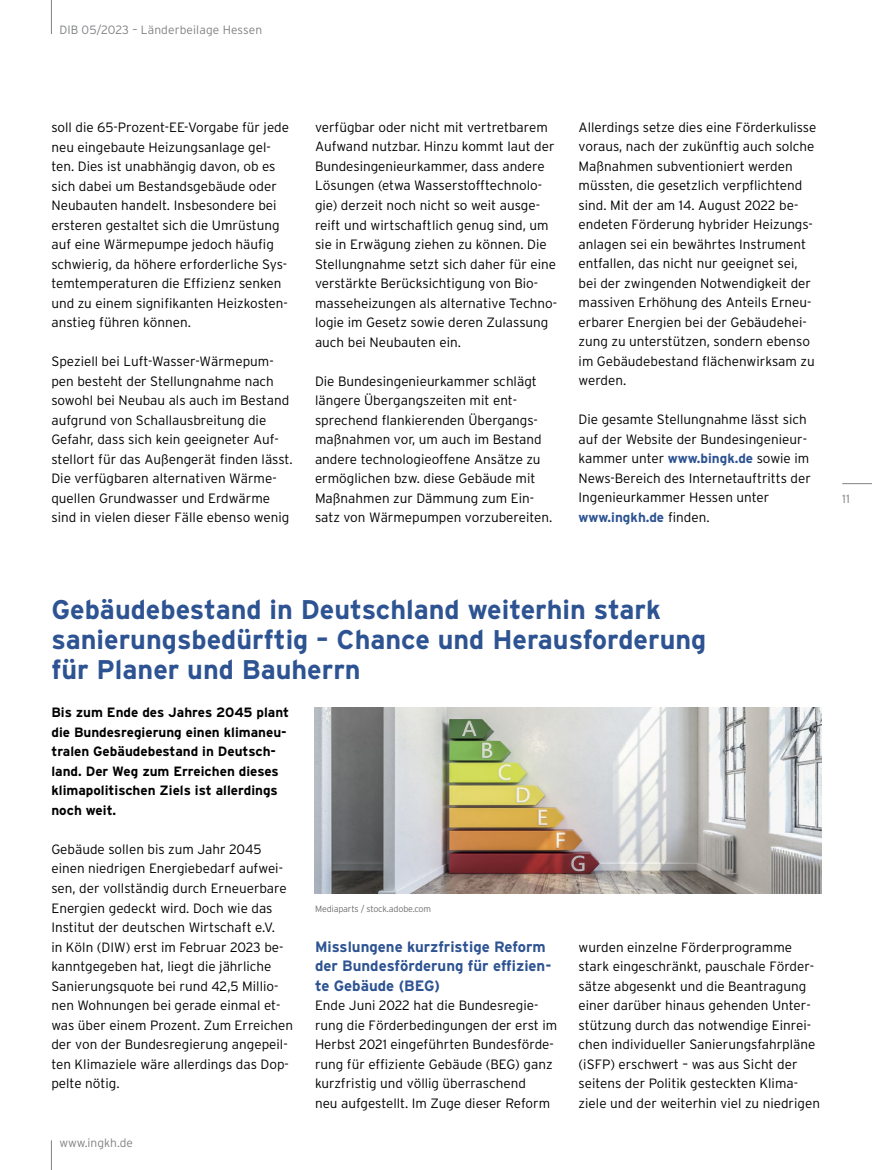
<style>
.page{position:relative;width:872px;height:1170px;background:#fff}
.page>*{position:absolute;margin:0;border:0;box-sizing:border-box;transform-origin:0 0}
.t1{font:700 27px/30px "Interstate";color:#2d5392}
.t2{font:700 15px/19.5px "Interstate";color:#2d5392}
.t3{font:300 13.5px/19.5px "Interstate";color:#000}
.t4{font:700 13.5px/19.5px "Interstate";color:#000}
.t5{font:300 12px "Interstate";letter-spacing:.01em;color:#808184}
.t6{font:300 9px "Interstate";letter-spacing:-.02em;color:#6d6e70}
.s1{font-weight:700;color:#2d5392}
</style>
<div class="page">
<hr style="left:842px;top:483px;width:30px;height:1px;background:#808184">
<hr style="left:51px;top:0;width:1px;height:34px;background:#808184">
<svg style="left:51px;top:1140px;width:1px;height:29px"></svg>
<img style="left:315px;top:707px;width:506px;height:186px">
<p class="t5" style="left:59px;top:23px;width:204px">DIB 05/2023 – Länderbeilage Hessen</p>
<p class="t3" style="left:51px;top:117px;width:239px">soll die 65-Prozent-EE-Vorgabe für jede neu eingebaute Heizungsanlage gel&shy;ten. Dies ist unabhängig davon, ob es sich dabei um Bestandsgebäude oder Neubauten handelt. Insbesondere bei ersteren gestaltet sich die Umrüstung auf eine Wärmepumpe jedoch häufig schwierig, da höhere erforderliche Sys&shy;temtemperaturen die Effizienz senken und zu einem signifikanten Heizkosten&shy;anstieg führen können.</p>
<p class="t3" style="left:51px;top:351px;width:243px">Speziell bei Luft-Wasser-Wärmepum&shy;pen besteht der Stellungnahme nach sowohl bei Neubau als auch im Bestand aufgrund von Schallausbreitung die Gefahr, dass sich kein geeigneter Auf&shy;stellort für das Außengerät finden lässt.<br>Die verfügbaren alternativen Wärme&shy;quellen Grundwasser und Erdwärme sind in vielen dieser Fälle ebenso wenig</p>
<p class="t3" style="left:315px;top:117px;width:243px">verfügbar oder nicht mit vertretbarem Aufwand nutzbar. Hinzu kommt laut der Bundesingenieurkammer, dass andere Lösungen (etwa Wasserstofftechnolo&shy;gie) derzeit noch nicht so weit ausge&shy;reift und wirtschaftlich genug sind, um sie in Erwägung ziehen zu können. Die Stellungnahme setzt sich daher für eine verstärkte Berücksichtigung von Bio&shy;masseheizungen als alternative Techno&shy;logie im Gesetz sowie deren Zulassung auch bei Neubauten ein.</p>
<p class="t3" style="left:315px;top:371px;width:239px">Die Bundesingenieurkammer schlägt längere Übergangszeiten mit ent&shy;sprechend flankierenden Übergangs&shy;maßnahmen vor, um auch im Bestand andere technologieoffene Ansätze zu ermöglichen bzw. diese Gebäude mit Maßnahmen zur Dämmung zum Ein&shy;satz von Wärmepumpen vorzubereiten.</p>
<p class="t3" style="left:578px;top:117px;width:239px">Allerdings setze dies eine Förderkulisse voraus, nach der zukünftig auch solche Maßnahmen subventioniert werden müssten, die gesetzlich verpflichtend sind. Mit der am 14. August 2022 be&shy;endeten Förderung hybrider Heizungs&shy;anlagen sei ein bewährtes Instrument entfallen, das nicht nur geeignet sei, bei der zwingenden Notwendigkeit der massiven Erhöhung des Anteils Erneu&shy;erbarer Energien bei der Gebäudehei&shy;zung zu unterstützen, sondern ebenso im Gebäudebestand flächenwirksam zu werden.</p>
<p class="t3" style="left:578px;top:410px;width:234px">Die gesamte Stellungnahme lässt sich auf der Website der Bundesingenieur&shy;kammer unter <span class="s1">www.bingk.de</span> sowie im News-Bereich des Internetauftritts der Ingenieurkammer Hessen unter <span class="s1">www.ingkh.de</span> finden.</p>
<p class="t5" style="left:842px;top:492px;width:9px">11</p>
<h1 class="t1" style="left:51px;top:594px;width:656px">Gebäudebestand in Deutschland weiterhin stark sanierungsbedürftig – Chance und Herausforderung für Planer und Bauherrn</h1>
<p class="t4" style="left:51px;top:702px;width:239px">Bis zum Ende des Jahres 2045 plant die Bundesregierung einen klimaneu&shy;tralen Gebäudebestand in Deutsch&shy;land. Der Weg zum Erreichen dieses klimapolitischen Ziels ist allerdings noch weit.</p>
<p class="t3" style="left:51px;top:839px;width:243px">Gebäude sollen bis zum Jahr 2045 einen niedrigen Energiebedarf aufwei&shy;sen, der vollständig durch Erneuerbare Energien gedeckt wird. Doch wie das Institut der deutschen Wirtschaft e.V.<br>in Köln (DIW) erst im Februar 2023 be&shy;kanntgegeben hat, liegt die jährliche Sanierungsquote bei rund 42,5 Millio&shy;nen Wohnungen bei gerade einmal et&shy;was über einem Prozent. Zum Erreichen der von der Bundesregierung angepeil&shy;ten Klimaziele wäre allerdings das Dop&shy;pelte nötig.</p>
<p class="t6" style="left:315px;top:903px;width:117px">Mediaparts / stock.adobe.com</p>
<p class="t2" style="left:315px;top:936px;width:238px">Misslungene kurzfristige Reform der Bundesförderung für effizien&shy;te Gebäude (BEG)</p>
<p class="t3" style="left:315px;top:995px;width:244px">Ende Juni 2022 hat die Bundesregie&shy;rung die Förderbedingungen der erst im Herbst 2021 eingeführten Bundesförde&shy;rung für effiziente Gebäude (BEG) ganz kurzfristig und völlig überraschend<br>neu aufgestellt. Im Zuge dieser Reform</p>
<p class="t3" style="left:578px;top:936px;width:243px">wurden einzelne Förderprogramme stark eingeschränkt, pauschale Förder&shy;sätze abgesenkt und die Beantragung einer darüber hinaus gehenden Unter&shy;stützung durch das notwendige Einrei&shy;chen individueller Sanierungsfahrpläne (iSFP) erschwert – was aus Sicht der seitens der Politik gesteckten Klima&shy;ziele und der weiterhin viel zu niedrigen</p>
<p class="t5" style="left:59px;top:1135px;width:75px">www.ingkh.de</p>
</div>
